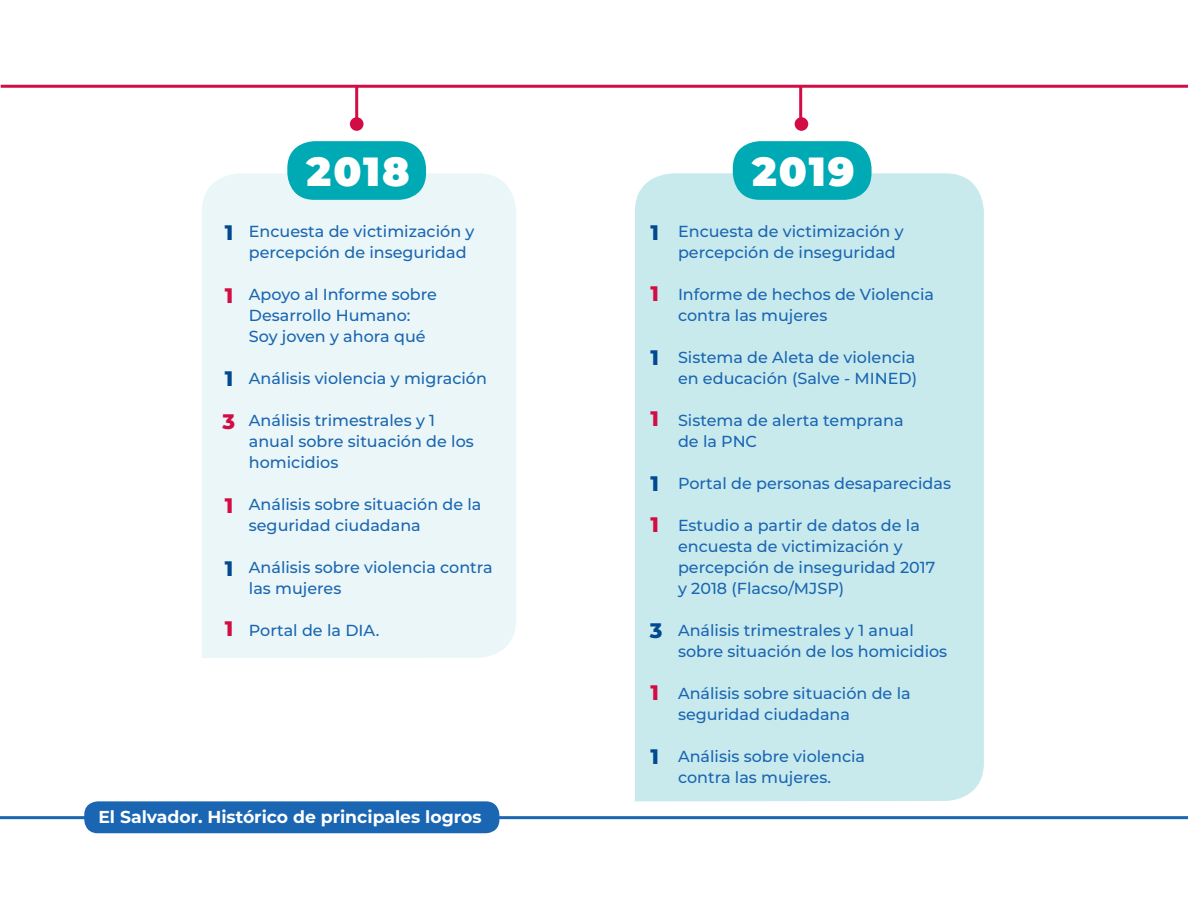
<style>
.page{position:relative;width:1188px;height:918px;background:#fff}
.page>*{position:absolute;margin:0;border:0;box-sizing:border-box;transform-origin:0 0}
.t1{font:900 40.65px "Montserrat";letter-spacing:.05em;color:#fff}
.t2{font:800 21px "Montserrat";color:#014990}
.t3{font:800 21px "Montserrat";color:#d20d44}
.t4{font:700 17.25px "Montserrat";color:#fff}
.t5{font:500 15.9px/21px "Montserrat";color:#1a66b2}
</style>
<div class="page">
<hr style="left:0;top:816px;width:1188px;height:3px;background:#1a66b2">
<div style="left:84px;top:801px;width:415px;height:32px;background:#1a66b2;border-radius:14px"></div>
<svg style="left:0;top:84px;width:1188px;height:42px"></svg>
<div style="left:350px;top:117px;width:14px;height:14px;background:#d20d44;border-radius:50%"></div>
<hr style="left:355px;top:86px;width:3px;height:38px;background:#d20d44">
<div style="left:795px;top:117px;width:13px;height:14px;background:#d20d44;border-radius:50%"></div>
<hr style="left:799px;top:86px;width:3px;height:38px;background:#d20d44">
<div style="left:635px;top:173px;width:349px;height:628px;background:#c9eaed"></div>
<div style="left:733px;top:141px;width:139px;height:59px;background:#00aab4;border-radius:27px"></div>
<div style="left:202px;top:173px;width:314px;height:485px;background:#eaf6f7"></div>
<div style="left:287px;top:141px;width:139px;height:59px;background:#00aab4;border-radius:27px"></div>
<h1 class="t1" style="left:307px;top:141px;width:105px">2018</h1>
<p class="t5" style="left:249px;top:220px;width:227px">Encuesta de victimización y percepción de inseguridad</p>
<p class="t5" style="left:249px;top:283px;width:190px">Apoyo al Informe sobre<br>Desarrollo Humano:<br>Soy joven y ahora qué</p>
<p class="t5" style="left:249px;top:367px;width:240px">Análisis violencia y migración</p>
<p class="t5" style="left:249px;top:409px;width:226px">Análisis trimestrales y 1 anual sobre situación de los homicidios</p>
<p class="t5" style="left:249px;top:493px;width:234px">Análisis sobre situación de la seguridad ciudadana</p>
<p class="t5" style="left:249px;top:556px;width:246px">Análisis sobre violencia contra las mujeres</p>
<p class="t5" style="left:249px;top:619px;width:132px">Portal de la DIA.</p>
<h2 class="t2" style="left:225px;top:217px;width:10px">1</h2>
<h2 class="t2" style="left:651px;top:217px;width:10px">1</h2>
<h2 class="t3" style="left:225px;top:280px;width:10px">1</h2>
<h2 class="t3" style="left:651px;top:278px;width:10px">1</h2>
<h2 class="t2" style="left:651px;top:342px;width:10px">1</h2>
<h2 class="t2" style="left:225px;top:363px;width:10px">1</h2>
<h2 class="t3" style="left:651px;top:404px;width:10px">1</h2>
<h2 class="t3" style="left:223px;top:406px;width:14px">3</h2>
<h2 class="t2" style="left:651px;top:468px;width:10px">1</h2>
<h2 class="t3" style="left:225px;top:490px;width:10px">1</h2>
<h2 class="t3" style="left:651px;top:509px;width:10px">1</h2>
<h2 class="t2" style="left:225px;top:553px;width:10px">1</h2>
<h2 class="t3" style="left:225px;top:613px;width:10px">1</h2>
<h2 class="t2" style="left:650px;top:615px;width:14px">3</h2>
<h2 class="t3" style="left:651px;top:677px;width:10px">1</h2>
<p class="t4" style="left:98px;top:804px;width:385px">El Salvador. Histórico de principales logros</p>
<h2 class="t2" style="left:651px;top:741px;width:10px">1</h2>
<h1 class="t1" style="left:752px;top:141px;width:104px">2019</h1>
<p class="t5" style="left:678px;top:220px;width:227px">Encuesta de victimización y percepción de inseguridad</p>
<p class="t5" style="left:678px;top:283px;width:257px">Informe de hechos de Violencia contra las mujeres</p>
<p class="t5" style="left:678px;top:346px;width:241px">Sistema de Aleta de violencia en educación (Salve - MINED)</p>
<p class="t5" style="left:678px;top:409px;width:227px">Sistema de alerta temprana de la PNC</p>
<p class="t5" style="left:678px;top:472px;width:274px">Portal de personas desaparecidas</p>
<p class="t5" style="left:678px;top:514px;width:259px">Estudio a partir de datos de la encuesta de victimización y percepción de inseguridad 2017 y 2018 (Flacso/MJSP)</p>
<p class="t5" style="left:678px;top:619px;width:271px">Análisis trimestrales y 1 anual sobre situación de los homicidios</p>
<p class="t5" style="left:678px;top:682px;width:234px">Análisis sobre situación de la seguridad ciudadana</p>
<p class="t5" style="left:678px;top:745px;width:189px">Análisis sobre violencia contra las mujeres.</p>
</div>
